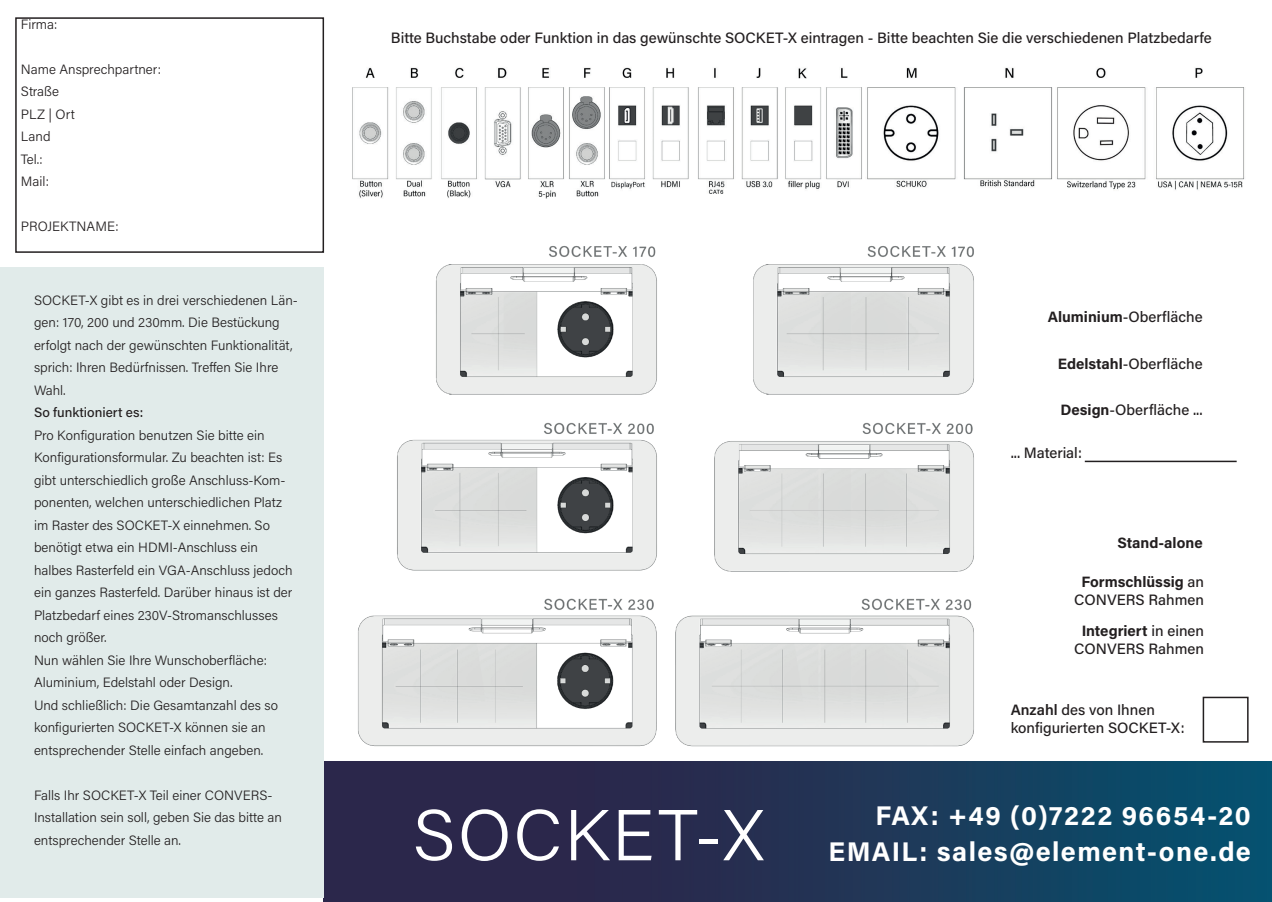
<style>
.page{position:relative;width:1272px;height:902px;background:#fff}
.page>*{position:absolute;margin:0;border:0;box-sizing:border-box;transform-origin:0 0}
.t1{font:300 72px "Acumin Pro";letter-spacing:.03em;color:#fff}
.t2{font:700 27px "Acumin Pro";letter-spacing:.05em;color:#fff}
.t3{font:500 15px/18px "Acumin Pro";color:#231f20;text-align:center}
.t4{font:700 15px "Acumin Pro";color:#231f20}
.t5{font:300 13.5px/22.5px "Acumin Pro";color:#231f20}
.t6{font:500 13.5px "Acumin Pro";color:#231f20}
.s1{font-weight:700}
.s2{font-weight:600}
</style>
<div class="page">
<img style="left:323px;top:761px;width:948px;height:140px">
<img style="left:352px;top:67px;width:893px;height:131px">
<img style="left:358px;top:246px;width:616px;height:501px">
<div style="left:0;top:267px;width:323px;height:630px;background:#e1ebea"></div>
<div style="left:15px;top:17px;width:309px;height:236px;border:2px solid #231f20"></div>
<div style="left:1202px;top:696px;width:46px;height:46px;border:2px solid #231f20"></div>
<hr style="left:1084px;top:460px;width:152px;height:2px;background:#231f20">
<p class="t5" style="left:21px;top:12px;width:38px">Firma:</p>
<p class="t5" style="left:21px;top:57px;width:141px">Name Ansprechpartner:<br>Straße<br>PLZ | Ort<br>Land<br>Tel.:<br>Mail:</p>
<p class="t5" style="left:21px;top:215px;width:99px">PROJEKTNAME:</p>
<p class="t5" style="left:34px;top:288px;width:265px">SOCKET-X gibt es in drei verschiedenen Län&shy;gen: 170, 200 und 230mm. Die Bestückung erfolgt nach der gewünschten Funktionalität, sprich: Ihren Bedürfnissen. Treffen Sie Ihre Wahl.</p>
<p class="t6" style="left:34px;top:403px;width:111px">So funktioniert es:</p>
<p class="t5" style="left:34px;top:423px;width:260px">Pro Konfiguration benutzen Sie bitte ein Konfigurationsformular. Zu beachten ist: Es gibt unterschiedlich große Anschluss-Kom&shy;ponenten, welchen unterschiedlichen Platz im Raster des SOCKET-X einnehmen. So benötigt etwa ein HDMI-Anschluss ein halbes Rasterfeld ein VGA-Anschluss jedoch ein ganzes Rasterfeld. Darüber hinaus ist der Platzbedarf eines 230V-Stromanschlusses noch größer.<br>Nun wählen Sie Ihre Wunschoberfläche:<br>Aluminium, Edelstahl oder Design.<br>Und schließlich: Die Gesamtanzahl des so konfigurierten SOCKET-X können sie an entsprechender Stelle einfach angeben.</p>
<p class="t5" style="left:34px;top:783px;width:249px">Falls Ihr SOCKET-X Teil einer CONVERS-<br>Installation sein soll, geben Sie das bitte an entsprechender Stelle an.</p>
<p class="t3" style="left:391px;top:28px;width:822px">Bitte Buchstabe oder Funktion in das gewünschte SOCKET-X eintragen - Bitte beachten Sie die verschiedenen Platzbedarfe</p>
<p class="t3" style="left:1047px;top:307px;width:156px"><span class="s1">Aluminium</span>-Oberfläche</p>
<p class="t3" style="left:1057px;top:354px;width:146px"><span class="s1">Edelstahl</span>-Oberfläche</p>
<p class="t3" style="left:1060px;top:400px;width:144px"><span class="s1">Design</span>-Oberfläche ...</p>
<p class="t3" style="left:1010px;top:442px;width:73px">... Material:</p>
<p class="t4" style="left:1117px;top:532px;width:87px">Stand-alone</p>
<p class="t3" style="left:1074px;top:571px;width:131px"><span class="s1">Formschlüssig</span> an<br>CONVERS Rahmen</p>
<p class="t3" style="left:1074px;top:620px;width:131px"><span class="s1">Integriert</span> in einen<br>CONVERS Rahmen</p>
<h1 class="t1" style="left:412px;top:785px;width:353px">SOCKET-X</h1>
<p class="t3" style="left:1010px;top:700px;width:175px;text-align:left"><span class="s2">Anzahl</span> des von Ihnen konfigurierten SOCKET-X:</p>
<h2 class="t2" style="left:875px;top:796px;width:377px">FAX: +49 (0)7222 96654-20</h2>
<h2 class="t2" style="left:828px;top:832px;width:424px">EMAIL: sales@element-one.de</h2>
</div>
